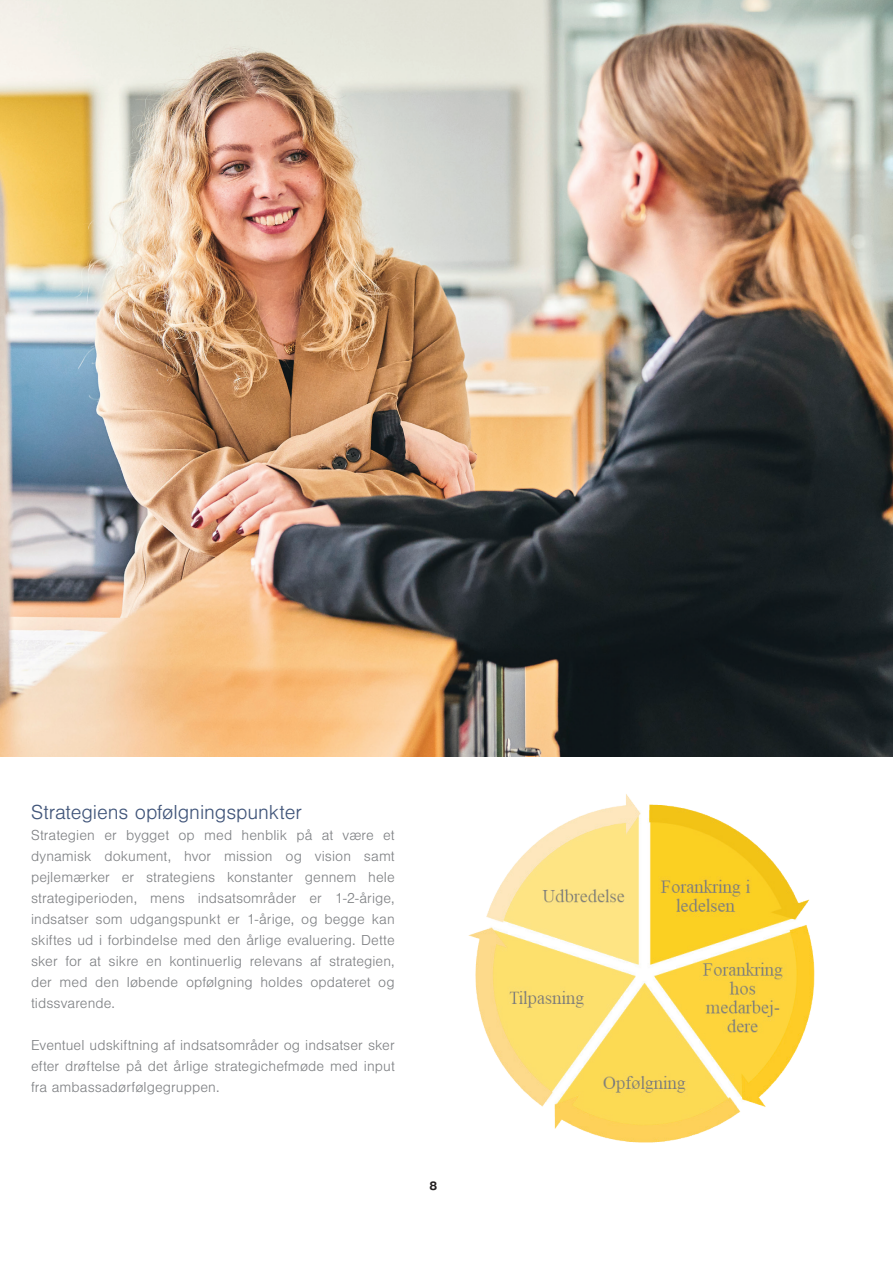
<style>
.page{position:relative;width:893px;height:1263px;background:#fff}
.page>*{position:absolute;margin:0;border:0;box-sizing:border-box;transform-origin:0 0}
.t1{font:300 21px "Nimbus San";letter-spacing:-.005em;color:#41557a}
.t2{font:300 15px/21px "Nimbus San";letter-spacing:.005em;color:#808285;text-align:justify}
.t3{font:700 12px "Pragmatica";color:#231f20}
</style>
<div class="page">
<img style="left:0;top:0;width:893px;height:756px">
<img style="left:468px;top:794px;width:347px;height:349px">
<h1 class="t1" style="left:31px;top:801px;width:272px">Strategiens opfølgningspunkter</h1>
<p class="t2" style="left:31px;top:825px;width:365px">Strategien er bygget op med henblik på at være et dynamisk dokument, hvor mission og vision samt pejlemærker er strategiens konstanter gennem hele strategiperioden, mens indsatsområder er 1-2-årige, indsatser som udgangspunkt er 1-årige, og begge kan skiftes ud i forbindelse med den årlige evaluering. Dette sker for at sikre en kontinuerlig relevans af strategien, der med den løbende opfølgning holdes opdateret og tidssvarende.</p>
<p class="t2" style="left:31px;top:1035px;width:365px">Eventuel udskiftning af indsatsområder og indsatser sker efter drøftelse på det årlige strategichefmøde med input fra ambassadørfølgegruppen.</p>
<p class="t3" style="left:430px;top:1178px;width:9px">8</p>
</div>
